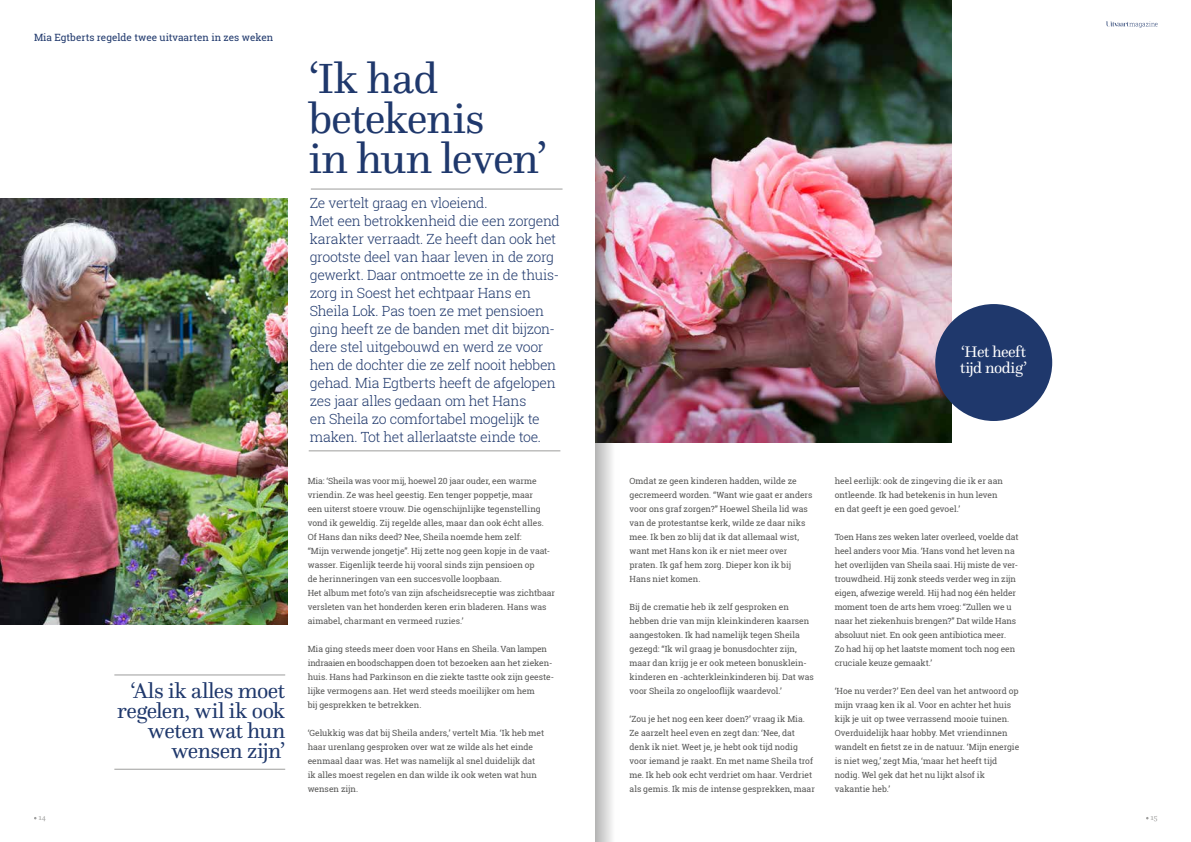
<style>
.page{position:relative;width:1191px;height:842px;background:#fff}
.page>*{position:absolute;margin:0;border:0;box-sizing:border-box;transform-origin:0 0}
.t1{font:44px/40px "Questa";letter-spacing:-.02em;color:#1f386c}
.t2{font:22px/20px "Questa";letter-spacing:-.025em;color:#1f386c;text-align:right}
.t3{font:15.9px/15.9px "Questa";letter-spacing:-.025em;color:#fff}
.t4{font:300 14px/18px "Roboto Slab";letter-spacing:-.02em;color:#1f386c}
.t5{font:10px "Roboto Slab";color:#1f386c}
.t6{font:8.5px/14px "Roboto Slab";letter-spacing:-.005em;color:#575756}
.t7{font:8px "Questa";color:#9d9d9c}
</style>
<div class="page">
<svg style="left:1106px;top:21px;width:51px;height:7px"></svg>
<hr style="left:311px;top:189px;width:251px;height:1px;background:#9d9d9c">
<hr style="left:309px;top:451px;width:251px;height:1px;background:#9d9d9c">
<img style="left:620px;top:0;width:331px;height:442px">
<img style="left:0;top:198px;width:288px;height:426px">
<hr style="left:114px;top:675px;width:171px;height:1px;background:#9d9d9c">
<hr style="left:114px;top:769px;width:171px;height:1px;background:#9d9d9c">
<div style="left:935px;top:304px;width:117px;height:117px;background:#1f386c;border-radius:50%"></div>
<img style="left:595px;top:0;width:25px;height:842px">
<p class="t5" style="left:34px;top:30px;width:241px">Mia Egtberts regelde twee uitvaarten in zes weken</p>
<h2 class="t2" style="left:117px;top:680px;width:169px">‘Als ik alles moet regelen, wil ik ook weten wat hun wensen zijn’</h2>
<h1 class="t1" style="left:309px;top:58px;width:240px">‘Ik had betekenis<br>in hun leven’</h1>
<p class="t4" style="left:310px;top:194px;width:252px">Ze vertelt graag en vloeiend.<br>Met een betrokkenheid die een zorgend karakter verraadt. Ze heeft dan ook het grootste deel van haar leven in de zorg gewerkt. Daar ontmoette ze in de thuis&shy;zorg in Soest het echtpaar Hans en Sheila Lok. Pas toen ze met pensioen ging heeft ze de banden met dit bijzon&shy;dere stel uitgebouwd en werd ze voor hen de dochter die ze zelf nooit hebben gehad. Mia Egtberts heeft de afgelopen zes jaar alles gedaan om het Hans<br>en Sheila zo comfortabel mogelijk te maken. Tot het allerlaatste einde toe.</p>
<p class="t6" style="left:308px;top:474px;width:249px">Mia: ‘Sheila was voor mij, hoewel 20 jaar ouder, een warme vriendin. Ze was heel geestig. Een tenger poppetje, maar<br>een uiterst stoere vrouw. Die ogenschijnlijke tegenstelling vond ik geweldig. Zij regelde alles, maar dan ook écht alles.<br>Of Hans dan niks deed? Nee, Sheila noemde hem zelf:<br>“Mijn verwende jongetje”. Hij zette nog geen kopje in de vaat&shy;wasser. Eigenlijk teerde hij vooral sinds zijn pensioen op<br>de herinneringen van een succesvolle loopbaan.<br>Het album met foto’s van zijn afscheidsreceptie was zichtbaar versleten van het honderden keren erin bladeren. Hans was aimabel, charmant en vermeed ruzies.’</p>
<p class="t6" style="left:308px;top:642px;width:248px">Mia ging steeds meer doen voor Hans en Sheila. Van lampen indraaien en boodschappen doen tot bezoeken aan het zieken&shy;huis. Hans had Parkinson en die ziekte tastte ook zijn geeste&shy;lijke vermogens aan. Het werd steeds moeilijker om hem<br>bij gesprekken te betrekken.</p>
<p class="t6" style="left:308px;top:726px;width:238px">‘Gelukkig was dat bij Sheila anders,’ vertelt Mia. ‘Ik heb met haar urenlang gesproken over wat ze wilde als het einde eenmaal daar was. Het was namelijk al snel duidelijk dat ik alles moest regelen en dan wilde ik ook weten wat hun wensen zijn.</p>
<h3 class="t3" style="left:960px;top:344px;width:68px">‘Het heeft tijd nodig’</h3>
<p class="t6" style="left:629px;top:474px;width:184px">Omdat ze geen kinderen hadden, wilde ze gecremeerd worden. “Want wie gaat er anders voor ons graf zorgen?” Hoewel Sheila lid was van de protestantse kerk, wilde ze daar niks mee. Ik ben zo blij dat ik dat allemaal wist, want met Hans kon ik er niet meer over praten. Ik gaf hem zorg. Dieper kon ik bij Hans niet komen.</p>
<p class="t6" style="left:629px;top:600px;width:186px">Bij de crematie heb ik zelf gesproken en hebben drie van mijn kleinkinderen kaarsen aangestoken. Ik had namelijk tegen Sheila gezegd: “Ik wil graag je bonusdochter zijn, maar dan krijg je er ook meteen bonusklein&shy;kinderen en -achterkleinkinderen bij. Dat was voor Sheila zo ongelooflijk waardevol.’</p>
<p class="t6" style="left:629px;top:712px;width:187px">‘Zou je het nog een keer doen?’ vraag ik Mia.<br>Ze aarzelt heel even en zegt dan: ‘Nee, dat denk ik niet. Weet je, je hebt ook tijd nodig voor iemand je raakt. En met name Sheila trof me. Ik heb ook echt verdriet om haar. Verdriet als gemis. Ik mis de intense gesprekken, maar</p>
<p class="t6" style="left:834px;top:474px;width:170px">heel eerlijk: ook de zingeving die ik er aan ontleende. Ik had betekenis in hun leven en dat geeft je een goed gevoel.’</p>
<p class="t6" style="left:834px;top:530px;width:185px">Toen Hans zes weken later overleed, voelde dat heel anders voor Mia. ‘Hans vond het leven na het overlijden van Sheila saai. Hij miste de ver&shy;trouwdheid. Hij zonk steeds verder weg in zijn eigen, afwezige wereld. Hij had nog één helder moment toen de arts hem vroeg: “Zullen we u naar het ziekenhuis brengen?” Dat wilde Hans absoluut niet. En ook geen antibiotica meer.<br>Zo had hij op het laatste moment toch nog een cruciale keuze gemaakt.’</p>
<p class="t6" style="left:834px;top:684px;width:186px">‘Hoe nu verder?’ Een deel van het antwoord op mijn vraag ken ik al. Voor en achter het huis kijk je uit op twee verrassend mooie tuinen.<br>Overduidelijk haar hobby. Met vriendinnen wandelt en fietst ze in de natuur. ‘Mijn energie is niet weg,’ zegt Mia, ‘maar het heeft tijd nodig. Wel gek dat het nu lijkt alsof ik vakantie heb.’</p>
<p class="t7" style="left:38px;top:812px;width:9px">14</p>
<p class="t7" style="left:1150px;top:812px;width:9px">15</p>
</div>
